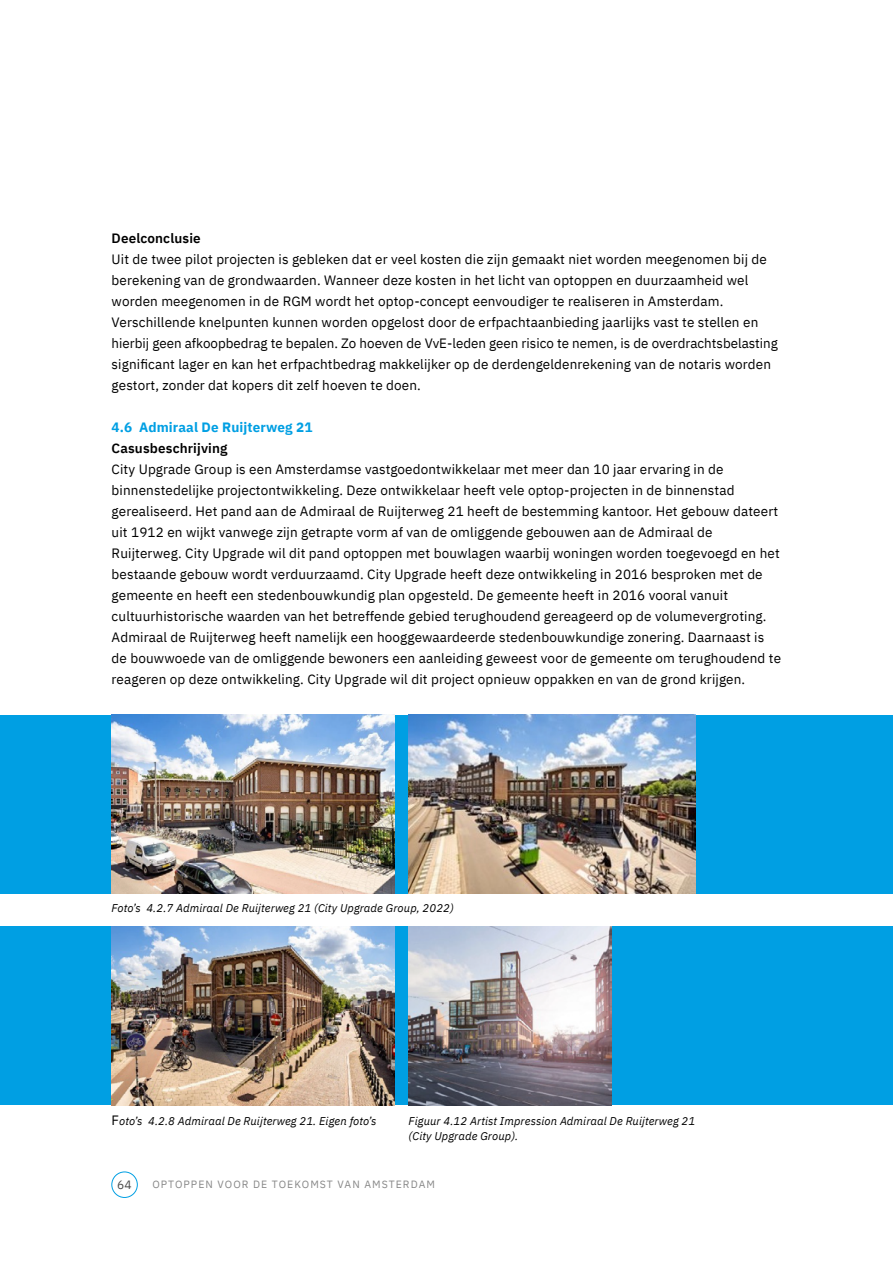
<style>
.page{position:relative;width:893px;height:1263px;background:#fff}
.page>*{position:absolute;margin:0;border:0;box-sizing:border-box;transform-origin:0 0}
.t1{font:13.5px/21px "IBM Plex Sans";letter-spacing:.01em;color:#000}
.t2{font:600 13.5px "IBM Plex Sans";letter-spacing:.01em;color:#000}
.t3{font:700 13.5px "IBM Plex Sans";letter-spacing:.01em;color:#009fe3}
.t4{font:12px "IBM Plex Sans";color:#4a4a49}
.t5{font:italic 11.25px/15px "IBM Plex Sans";letter-spacing:.01em;color:#000}
.t6{font:10.5px "IBM Plex Sans";letter-spacing:.1em;color:#878787}
.s1{font-style:normal;font-size:13.5px}
</style>
<div class="page">
<div style="left:111px;top:1171px;width:27px;height:27px;border:1px solid #009fe3;border-radius:50%"></div>
<div style="left:0;top:715px;width:893px;height:178px;background:#009fe3"></div>
<div style="left:0;top:926px;width:893px;height:179px;background:#009fe3"></div>
<img style="left:112px;top:715px;width:282px;height:178px">
<img style="left:408px;top:715px;width:287px;height:178px">
<img style="left:112px;top:926px;width:282px;height:179px">
<img style="left:408px;top:926px;width:203px;height:179px">
<p class="t2" style="left:112px;top:228px;width:91px">Deelconclusie</p>
<p class="t1" style="left:112px;top:248px;width:668px">Uit de twee pilot projecten is gebleken dat er veel kosten die zijn gemaakt niet worden meegenomen bij de berekening van de grondwaarden. Wanneer deze kosten in het licht van optoppen en duurzaamheid wel worden meegenomen in de RGM wordt het optop-concept eenvoudiger te realiseren in Amsterdam.<br>Verschillende knelpunten kunnen worden opgelost door de erfpachtaanbieding jaarlijks vast te stellen en hierbij geen afkoopbedrag te bepalen. Zo hoeven de VvE-leden geen risico te nemen, is de overdrachtsbelasting significant lager en kan het erfpachtbedrag makkelijker op de derdengeldenrekening van de notaris worden gestort, zonder dat kopers dit zelf hoeven te doen.</p>
<p class="t3" style="left:112px;top:416px;width:202px">4.6 Admiraal De Ruijterweg 21</p>
<p class="t2" style="left:112px;top:438px;width:117px">Casusbeschrijving</p>
<p class="t1" style="left:112px;top:458px;width:671px">City Upgrade Group is een Amsterdamse vastgoedontwikkelaar met meer dan 10 jaar ervaring in de binnenstedelijke projectontwikkeling. Deze ontwikkelaar heeft vele optop-projecten in de binnenstad gerealiseerd. Het pand aan de Admiraal de Ruijterweg 21 heeft de bestemming kantoor. Het gebouw dateert uit 1912 en wijkt vanwege zijn getrapte vorm af van de omliggende gebouwen aan de Admiraal de Ruijterweg. City Upgrade wil dit pand optoppen met bouwlagen waarbij woningen worden toegevoegd en het bestaande gebouw wordt verduurzaamd. City Upgrade heeft deze ontwikkeling in 2016 besproken met de gemeente en heeft een stedenbouwkundig plan opgesteld. De gemeente heeft in 2016 vooral vanuit cultuurhistorische waarden van het betreffende gebied terughoudend gereageerd op de volumevergroting.<br>Admiraal de Ruijterweg heeft namelijk een hooggewaardeerde stedenbouwkundige zonering. Daarnaast is de bouwwoede van de omliggende bewoners een aanleiding geweest voor de gemeente om terughoudend te reageren op deze ontwikkeling. City Upgrade wil dit project opnieuw oppakken en van de grond krijgen.</p>
<p class="t5" style="left:112px;top:900px;width:344px">Foto’s 4.2.7 Admiraal De Ruijterweg 21 (City Upgrade Group, 2022)</p>
<p class="t5" style="left:112px;top:1113px;width:266px"><span class="s1">F</span>oto’s 4.2.8 Admiraal De Ruijterweg 21. Eigen foto’s</p>
<p class="t5" style="left:409px;top:1113px;width:288px">Figuur 4.12 Artist Impression Admiraal De Ruijterweg 21 (City Upgrade Group).</p>
<p class="t4" style="left:117px;top:1175px;width:16px">64</p>
<p class="t6" style="left:152px;top:1176px;width:284px">OPTOPPEN VOOR DE TOEKOMST VAN AMSTERDAM</p>
</div>
